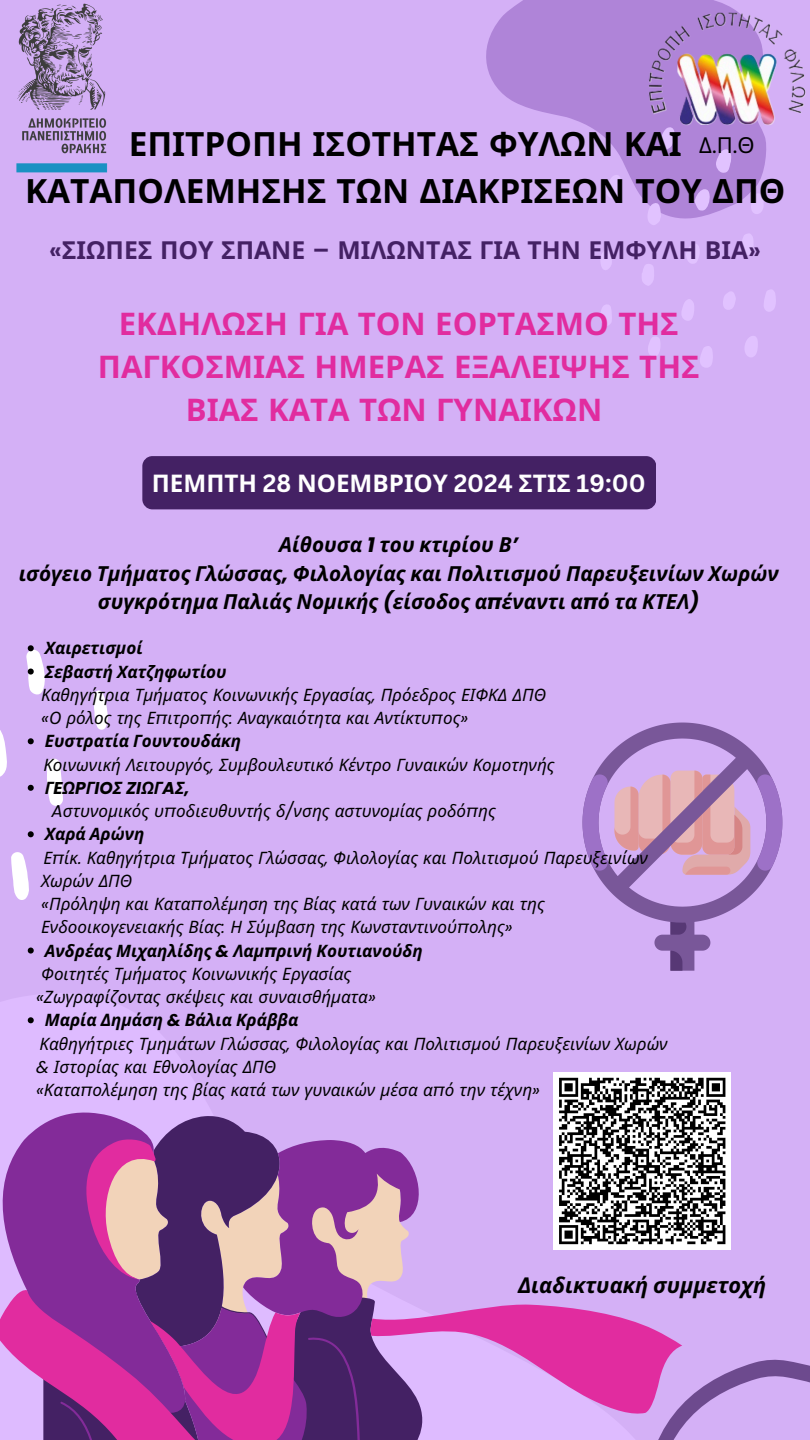
<style>
.page{position:relative;width:810px;height:1440px;background:#d4b0f6}
.page>*{position:absolute;margin:0;border:0;box-sizing:border-box;transform-origin:0 0}
.t1{font:700 33.4px/46.5px "Noto Sans";color:#000;text-align:center}
.t2{font:700 31.1px/43.2px "Noto Sans";color:#e12c9f;text-align:center}
.t3{font:700 24.8px "Noto Sans";color:#442164}
.t4{font:700 24.3px "Noto Sans";color:#fff}
.t5{font:22px "Noto Sans";color:#000}
.t6{font:italic 700 21.7px "Noto Sans";color:#000}
.t7{font:italic 700 20.7px/28.5px "Noto Sans";color:#000;text-align:center}
.t8{font:italic 17.1px "Noto Sans";color:#000}
.t9{font:italic 700 17.1px "Noto Sans";color:#000}
.t10{font:italic 700 17.1px "Poppins";color:#000}
.s1{font-family:"Poppins"}
.s2{font-family:"Poppins";font-weight:600}
.s3{font-family:"Canva Sans"}
.s4{font-family:"Noto Sans"}
</style>
<div class="page">
<svg style="left:0;top:994px;width:554px;height:145px"></svg>
<svg style="left:0;top:1107px;width:427px;height:32px"></svg>
<svg style="left:0;top:1139px;width:682px;height:301px"></svg>
<svg style="left:486px;top:0;width:271px;height:219px;fill:#af84d8"></svg>
<svg style="left:47px;top:759px;width:16px;height:47px"></svg>
<svg style="left:11px;top:852px;width:18px;height:48px"></svg>
<svg style="left:94px;top:690px;width:14px;height:40px"></svg>
<svg style="left:0;top:730px;width:7px;height:47px"></svg>
<svg style="left:604px;top:174px;width:17px;height:25px"></svg>
<svg style="left:694px;top:189px;width:16px;height:22px"></svg>
<svg style="left:646px;top:202px;width:15px;height:23px"></svg>
<svg style="left:741px;top:234px;width:12px;height:21px"></svg>
<svg style="left:700px;top:346px;width:13px;height:22px"></svg>
<svg style="left:764px;top:289px;width:12px;height:23px"></svg>
<svg style="left:745px;top:336px;width:13px;height:21px"></svg>
<svg style="left:682px;top:299px;width:12px;height:22px"></svg>
<svg style="left:600px;top:304px;width:12px;height:22px"></svg>
<svg style="left:642px;top:264px;width:12px;height:22px"></svg>
<svg style="left:751px;top:193px;width:13px;height:22px"></svg>
<svg style="left:686px;top:244px;width:14px;height:20px"></svg>
<svg style="left:648px;top:337px;width:12px;height:20px"></svg>
<svg style="left:723px;top:291px;width:13px;height:19px"></svg>
<svg style="left:600px;top:250px;width:12px;height:20px"></svg>
<svg style="left:645px;top:1359px;width:165px;height:81px"></svg>
<div style="left:142px;top:456px;width:514px;height:53px;background:#442164;border-radius:10px"></div>
<svg style="left:595px;top:723px;width:175px;height:248px"></svg>
<svg style="left:757px;top:774px;width:25px;height:97px"></svg>
<svg style="left:583px;top:774px;width:25px;height:97px"></svg>
<svg style="left:670px;top:922px;width:16px;height:13px"></svg>
<svg style="left:670px;top:951px;width:12px;height:20px"></svg>
<div style="left:554px;top:1072px;width:177px;height:178px;background:#fff"></div>
<svg style="left:559px;top:1077px;width:167px;height:168px"></svg>
<img style="left:16px;top:3px;width:92px;height:170px">
<svg style="left:26px;top:645px;width:19px;height:50px"></svg>
<svg style="left:28px;top:738px;width:6px;height:6px"></svg>
<svg style="left:28px;top:785px;width:6px;height:6px"></svg>
<svg style="left:28px;top:831px;width:6px;height:6px"></svg>
<svg style="left:28px;top:948px;width:6px;height:6px"></svg>
<svg style="left:28px;top:1017px;width:6px;height:6px"></svg>
<img style="left:624px;top:0;width:182px;height:185px">
<p class="t1" style="left:25px;top:120px;width:762px">ΕΠΙΤΡΟΠΗ ΙΣΟΤΗΤΑΣ ΦΥΛΩΝ ΚΑΙ<br>ΚΑΤΑΠΟΛΕΜΗΣΗΣ ΤΩΝ ΔΙΑΚΡΙΣΕΩΝ ΤΟΥ ΔΠΘ</p>
<p class="t5" style="left:699px;top:129px;width:57px">Δ<span class="s1">.</span>Π<span class="s1">.</span>Θ</p>
<p class="t3" style="left:49px;top:233px;width:713px"><span class="s2">«</span>ΣΙΩΠΕΣ ΠΟΥ ΣΠΑΝΕ <span class="s2">–</span> ΜΙΛΩΝΤΑΣ ΓΙΑ ΤΗΝ ΕΜΦΥΛΗ ΒΙΑ<span class="s2">»</span></p>
<p class="t2" style="left:98px;top:301px;width:603px">ΕΚΔΗΛΩΣΗ ΓΙΑ ΤΟΝ ΕΟΡΤΑΣΜΟ ΤΗΣ<br>ΠΑΓΚΟΣΜΙΑΣ ΗΜΕΡΑΣ ΕΞΑΛΕΙΨΗΣ ΤΗΣ<br>ΒΙΑΣ ΚΑΤΑ ΤΩΝ ΓΥΝΑΙΚΩΝ</p>
<p class="t4" style="left:152px;top:466px;width:495px">ΠΕΜΠΤΗ <span class="s3">28</span> ΝΟΕΜΒΡΙΟΥ <span class="s3">2024</span> ΣΤΙΣ <span class="s3">19:00</span></p>
<p class="t7" style="left:19px;top:530px;width:762px">Αίθουσα <span class="s1">1</span> του κτιρίου Β<span class="s1">’<br></span>ισόγειο Τμήματος Γλώσσας<span class="s1">,</span> Φιλολογίας και Πολιτισμού Παρευξεινίων Χωρών συγκρότημα Παλιάς Νομικής <span class="s1">(</span>είσοδος α<span class="s1">π</span>έναντι α<span class="s1">π</span>ό τα ΚΤΕΛ<span class="s1">)</span></p>
<p class="t9" style="left:45px;top:636px;width:99px">Χαιρετισμοί</p>
<h3 class="t9" style="left:45px;top:659px;width:184px">Σεβαστή Χατζηφωτίου</h3>
<p class="t8" style="left:41px;top:683px;width:506px">Καθηγήτρια Τμήματος Κοινωνικής Εργασίας<span class="s1">,</span> Πρόεδρος ΕΙΦΚΔ ΔΠΘ</p>
<h1 class="t8" style="left:41px;top:706px;width:429px"><span class="s1">«</span>Ο ρόλος της Ε<span class="s1">π</span>ιτρο<span class="s1">π</span>ής<span class="s1">:</span> Αναγκαιότητα και Αντίκτυ<span class="s1">π</span>ος<span class="s1">»</span></h1>
<h2 class="t9" style="left:45px;top:729px;width:198px">Ευστρατία Γουντουδάκη</h2>
<h1 class="t8" style="left:43px;top:752px;width:513px">Κοινωνική Λειτουργός<span class="s1">,</span> Συμβουλευτικό Κέντρο Γυναικών Κομοτηνής</h1>
<h2 class="t10" style="left:45px;top:776px;width:146px"><span class="s4">Γ</span>E<span class="s4">Ω</span>P<span class="s4">Γ</span>IO<span class="s4">Σ</span> ZI<span class="s4">ΩΓ</span>A<span class="s4">Σ</span>,</h2>
<h4 class="t8" style="left:51px;top:799px;width:446px"><span class="s1">A</span>στυνομικός υ<span class="s1">π</span>οδιευθυντής δ<span class="s1">/</span>νσης αστυνομίας ροδό<span class="s1">π</span>ης</h4>
<p class="t9" style="left:45px;top:822px;width:101px">Χαρά Αρώνη</p>
<p class="t8" style="left:43px;top:845px;width:606px">Ε<span class="s1">π</span>ίκ<span class="s1">.</span> Καθηγήτρια Τμήματος Γλώσσας<span class="s1">,</span> Φιλολογίας και Πολιτισμού Παρευξεινίων</p>
<p class="t8" style="left:41px;top:869px;width:93px">Χωρών ΔΠΘ</p>
<p class="t8" style="left:41px;top:892px;width:505px"><span class="s1">«</span>Πρόληψη και Κατα<span class="s1">π</span>ολέμηση της Βίας κατά των Γυναικών και της</p>
<p class="t8" style="left:41px;top:915px;width:473px">Ενδοοικογενειακής Βίας<span class="s1">:</span> Η Σύμβαση της Κωνσταντινού<span class="s1">π</span>ολης<span class="s1">»</span></p>
<p class="t9" style="left:45px;top:938px;width:380px">Ανδρέας Μιχαηλίδης <span class="s1">&amp;</span> Λαμ<span class="s1">π</span>ρινή Κουτιανούδη</p>
<p class="t8" style="left:41px;top:962px;width:312px">Φοιτητές Τμήματος Κοινωνικής Εργασίας</p>
<p class="t8" style="left:36px;top:985px;width:341px"><span class="s1">«</span>Ζωγραφίζοντας σκέψεις και συναισθήματα<span class="s1">»</span></p>
<p class="t9" style="left:45px;top:1008px;width:255px">Μαρία Δημάση <span class="s1">&amp;</span> Βάλια Κράββα</p>
<p class="t8" style="left:39px;top:1031px;width:630px">Καθηγήτριες Τμημάτων Γλώσσας<span class="s1">,</span> Φιλολογίας και Πολιτισμού Παρευξεινίων Χωρών</p>
<p class="t8" style="left:36px;top:1055px;width:242px"><span class="s1">&amp;</span> Ιστορίας και Εθνολογίας ΔΠΘ</p>
<p class="t8" style="left:36px;top:1078px;width:505px"><span class="s1">«</span>Κατα<span class="s1">π</span>ολέμηση της βίας κατά των γυναικών μέσα α<span class="s1">π</span>ό την τέχνη<span class="s1">»</span></p>
<p class="t6" style="left:518px;top:1270px;width:250px">Διαδικτυακή συμμετοχή</p>
</div>
